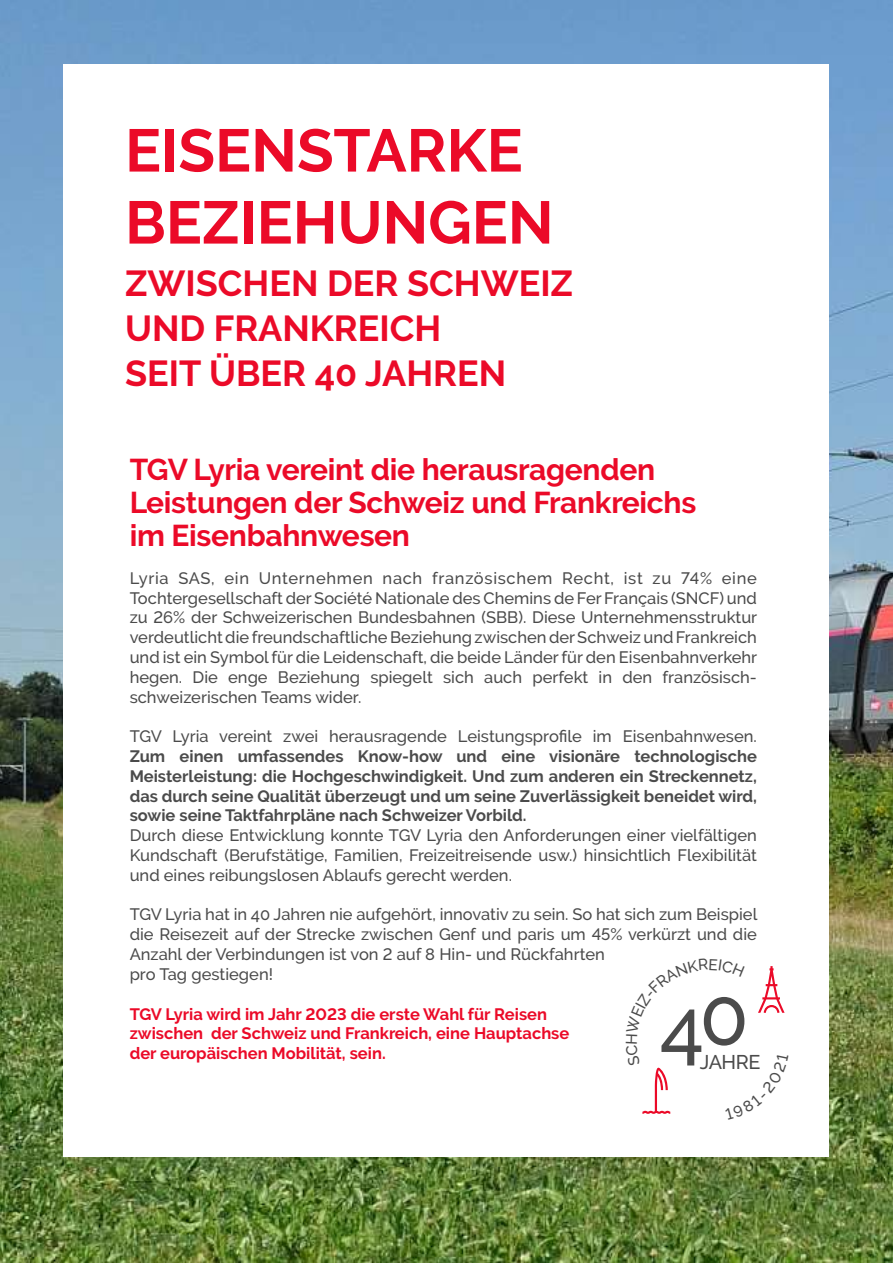
<style>
.page{position:relative;width:893px;height:1263px;background:#fff}
.page>*{position:absolute;margin:0;border:0;box-sizing:border-box;transform-origin:0 0}
.t1{font:500 80.25px "Raleway";color:#4b4b4b}
.t2{font:700 60px/72px "Raleway";color:#eb0a28}
.t3{font:700 36px/45px "Raleway";color:#eb0a28}
.t4{font:700 30px/33px "Raleway";letter-spacing:-.01em;color:#eb0a28}
.t5{font:500 19.8px "Raleway";letter-spacing:-.025em;color:#4b4b4b}
.t6{font:500 16.5px/19.8px "Raleway";color:#4b4b4b;text-align:justify}
.t7{font:700 16.5px/19.8px "Raleway";color:#4b4b4b;text-align:justify}
.t8{font:700 16.5px/19.8px "Raleway";color:#eb0a28}
</style>
<div class="page">
<img style="left:0;top:0;width:893px;height:1263px">
<div style="left:64px;top:64px;width:765px;height:1093px;background:#fff"></div>
<svg style="left:642px;top:966px;width:143px;height:148px"></svg>
<h2 class="t2" style="left:125px;top:115px;width:430px">EISENSTARKE<br>BEZIEHUNGEN</h2>
<h3 class="t3" style="left:125px;top:261px;width:450px">ZWISCHEN DER SCHWEIZ<br>UND FRANKREICH<br>SEIT ÜBER 40 JAHREN</h3>
<h3 class="t4" style="left:130px;top:453px;width:568px">TGV Lyria vereint die herausragenden<br>Leistungen der Schweiz und Frankreichs im Eisenbahnwesen</h3>
<p class="t6" style="left:130px;top:568px;width:629px">Lyria SAS, ein Unternehmen nach französischem Recht, ist zu 74% eine Tochtergesellschaft der Société Nationale des Chemins de Fer Français (SNCF) und zu 26% der Schweizerischen Bundesbahnen (SBB). Diese Unternehmensstruktur verdeutlicht die freundschaftliche Beziehung zwischen der Schweiz und Frankreich und ist ein Symbol für die Leidenschaft, die beide Länder für den Eisenbahnverkehr hegen. Die enge Beziehung spiegelt sich auch perfekt in den französisch&shy;schweizerischen Teams wider.</p>
<p class="t6" style="left:130px;top:726px;width:629px">TGV Lyria vereint zwei herausragende Leistungsprofile im Eisenbahnwesen.</p>
<p class="t7" style="left:130px;top:746px;width:629px">Zum einen umfassendes Know-how und eine visionäre technologische Meisterleistung: die Hochgeschwindigkeit. Und zum anderen ein Streckennetz, das durch seine Qualität überzeugt und um seine Zuverlässigkeit beneidet wird, sowie seine Taktfahrpläne nach Schweizer Vorbild.</p>
<p class="t6" style="left:130px;top:825px;width:629px">Durch diese Entwicklung konnte TGV Lyria den Anforderungen einer vielfältigen Kundschaft (Berufstätige, Familien, Freizeitreisende usw.) hinsichtlich Flexibilität und eines reibungslosen Ablaufs gerecht werden.</p>
<p class="t6" style="left:130px;top:905px;width:629px;text-align:left">TGV Lyria hat in 40 Jahren nie aufgehört, innovativ zu sein. So hat sich zum Beispiel die Reisezeit auf der Strecke zwischen Genf und paris um 45% verkürzt und die Anzahl der Verbindungen ist von 2 auf 8 Hin- und Rückfahrten<br>pro Tag gestiegen!</p>
<p class="t8" style="left:130px;top:1004px;width:441px">TGV Lyria wird im Jahr 2023 die erste Wahl für Reisen zwischen der Schweiz und Frankreich, eine Hauptachse der europäischen Mobilität, sein.</p>
<h1 class="t1" style="left:660px;top:975px;width:91px">40</h1>
<p class="t5" style="left:700px;top:1050px;width:62px">JAHRE</p>
</div>
